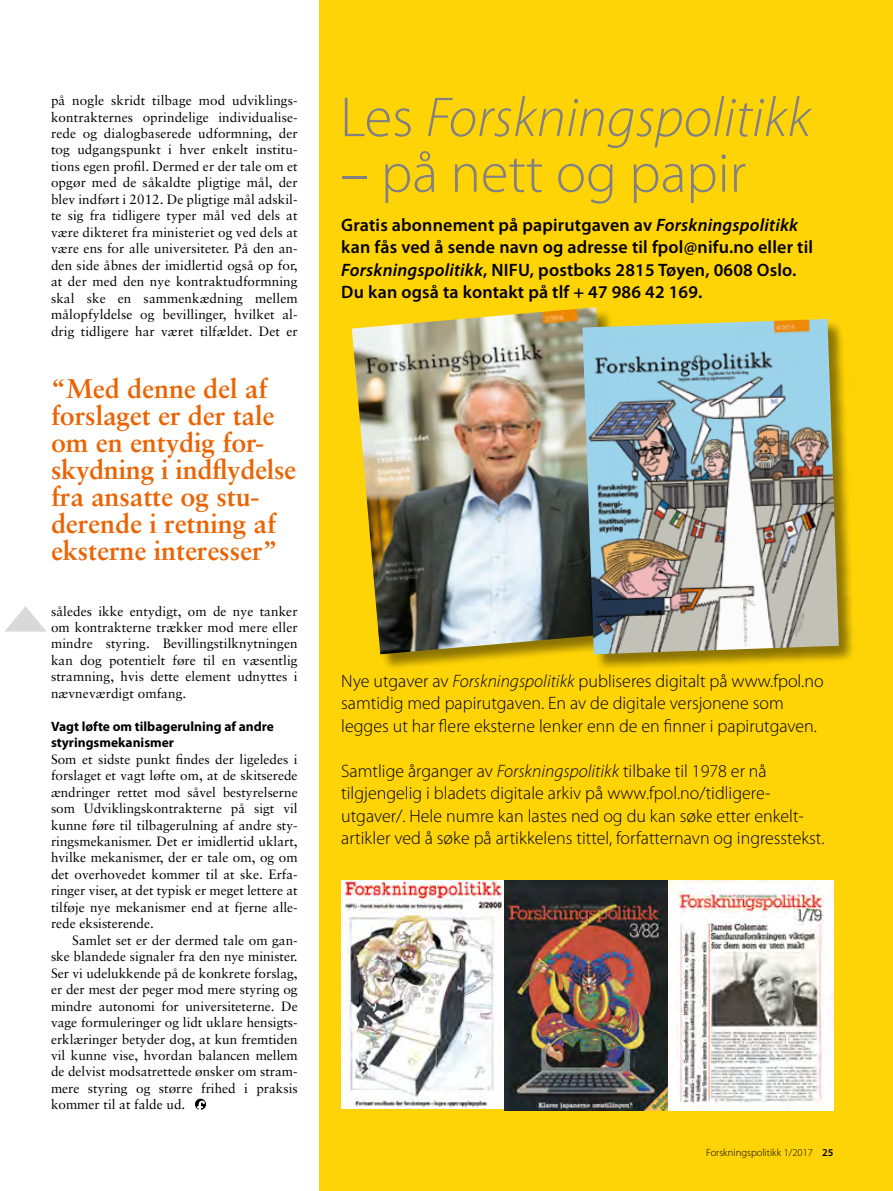
<style>
.page{position:relative;width:893px;height:1191px;background:#fff}
.page>*{position:absolute;margin:0;border:0;box-sizing:border-box;transform-origin:0 0}
.t1{font:italic 300 56.7px "Myriad Pro";color:#818084}
.t2{font:300 56.7px "Myriad Pro";color:#818084}
.t3{font:700 27px/27px "Sabon";letter-spacing:-.005em;color:#eb6302}
.t4{font:300 18px/22.5px "Myriad Pro";color:#000}
.t5{font:600 18px/22.5px "Myriad Pro";letter-spacing:.01em;color:#000}
.t6{font:13.5px/16.5px "Sabon";letter-spacing:.005em;color:#000;text-align:justify}
.t7{font:700 13.5px/16.5px "Myriad Pro";color:#000}
.t8{font:300 10.5px "Myriad Pro";color:#000}
.s1{font-style:normal}
.s2{font-style:italic}
.s3{font-weight:600}
</style>
<div class="page">
<svg style="left:195px;top:1098px;width:11px;height:12px"></svg>
<div style="left:320px;top:0;width:573px;height:1191px;background:#ffd406"></div>
<div style="left:354px;top:308px;width:288px;height:363px;background:#000;opacity:.45"></div>
<img style="left:352px;top:307px;width:273px;height:347px">
<div style="left:583px;top:320px;width:272px;height:351px;background:#000;opacity:.45"></div>
<img style="left:582px;top:319px;width:257px;height:335px">
<img style="left:341px;top:881px;width:164px;height:227px">
<img style="left:505px;top:881px;width:328px;height:229px">
<svg style="left:5px;top:606px;width:41px;height:25px"></svg>
<p class="t6" style="left:51px;top:92px;width:248px">på nogle skridt tilbage mod udviklings&shy;kontrakternes oprindelige individualise&shy;rede og dialogbaserede udformning, der tog udgangspunkt i hver enkelt institu&shy;tions egen profil. Dermed er der tale om et opgør med de såkaldte pligtige mål, der blev indført i 2012. De pligtige mål adskil&shy;te sig fra tidligere typer mål ved dels at være dikteret fra ministeriet og ved dels at være ens for alle universiteter. På den an&shy;den side åbnes der imidlertid også op for, at der med den nye kontraktudformning skal ske en sammenkædning mellem målopfyldelse og bevillinger, hvilket al&shy;drig tidligere har været tilfældet. Det er</p>
<h2 class="t3" style="left:51px;top:374px;width:247px">“Med denne del af forslaget er der tale om en entydig for&shy;skydning i indflydelse fra ansatte og stu&shy;derende i retning af eksterne interesser”</h2>
<p class="t6" style="left:51px;top:602px;width:248px">således ikke entydigt, om de nye tanker om kontrakterne trækker mod mere eller mindre styring. Bevillingstilknytningen kan dog potentielt føre til en væsentlig stramning, hvis dette element udnyttes i nævneværdigt omfang.</p>
<p class="t7" style="left:51px;top:718px;width:225px">Vagt løfte om tilbagerulning af andre styringsmekanismer</p>
<p class="t6" style="left:51px;top:750px;width:248px">Som et sidste punkt findes der ligeledes i forslaget et vagt løfte om, at de skitserede ændringer rettet mod såvel bestyrelserne som Udviklingskontrakterne på sigt vil kunne føre til tilbagerulning af andre sty&shy;ringsmekanismer. Det er imidlertid uklart, hvilke mekanismer, der er tale om, og om det overhovedet kommer til at ske. Erfa&shy;ringer viser, at det typisk er meget lettere at tilføje nye mekanismer end at fjerne alle&shy;rede eksisterende.</p>
<p class="t6" style="left:51px;top:931px;width:248px;text-indent:21px">Samlet set er der dermed tale om gan&shy;ske blandede signaler fra den nye minister.<br>Ser vi udelukkende på de konkrete forslag, er der mest der peger mod mere styring og mindre autonomi for universiteterne. De vage formuleringer og lidt uklare hensigts&shy;erklæringer betyder dog, at kun fremtiden vil kunne vise, hvordan balancen mellem de delvist modsatrettede ønsker om stram&shy;mere styring og større frihed i praksis kommer til at falde ud.</p>
<h1 class="t1" style="left:340px;top:87px;width:472px"><span class="s1">Les</span> Forskningspolitikk</h1>
<h1 class="t2" style="left:340px;top:142px;width:408px">– på nett og papir</h1>
<h3 class="t5" style="left:341px;top:214px;width:473px">Gratis abonnement på papirutgaven av <span class="s2">Forskningspolitikk </span>kan fås ved å sende navn og adresse til fpol@nifu.no eller til <span class="s2">Forskningspolitikk</span>, NIFU, postboks 2815 Tøyen, 0608 Oslo.<br>Du kan også ta kontakt på tlf + 47 986 42 169.</h3>
<h3 class="t4" style="left:341px;top:670px;width:484px">Nye utgaver av <span class="s2">Forskningspolitikk</span> publiseres digitalt på www.fpol.no samtidig med papirutgaven. En av de digitale versjonene som legges ut har flere eksterne lenker enn de en finner i papirutgaven.</h3>
<p class="t4" style="left:341px;top:760px;width:485px">Samtlige årganger av <span class="s2">Forskningspolitikk</span> tilbake til 1978 er nå tilgjengelig i bladets digitale arkiv på www.fpol.no/tidligere&shy;utgaver/. Hele numre kan lastes ned og du kan søke etter enkelt&shy;artikler ved å søke på artikkelens tittel, forfatternavn og ingresstekst.</p>
<p class="t8" style="left:706px;top:1147px;width:129px">Forskningspolitikk 1/2017 <span class="s3">25</span></p>
</div>
